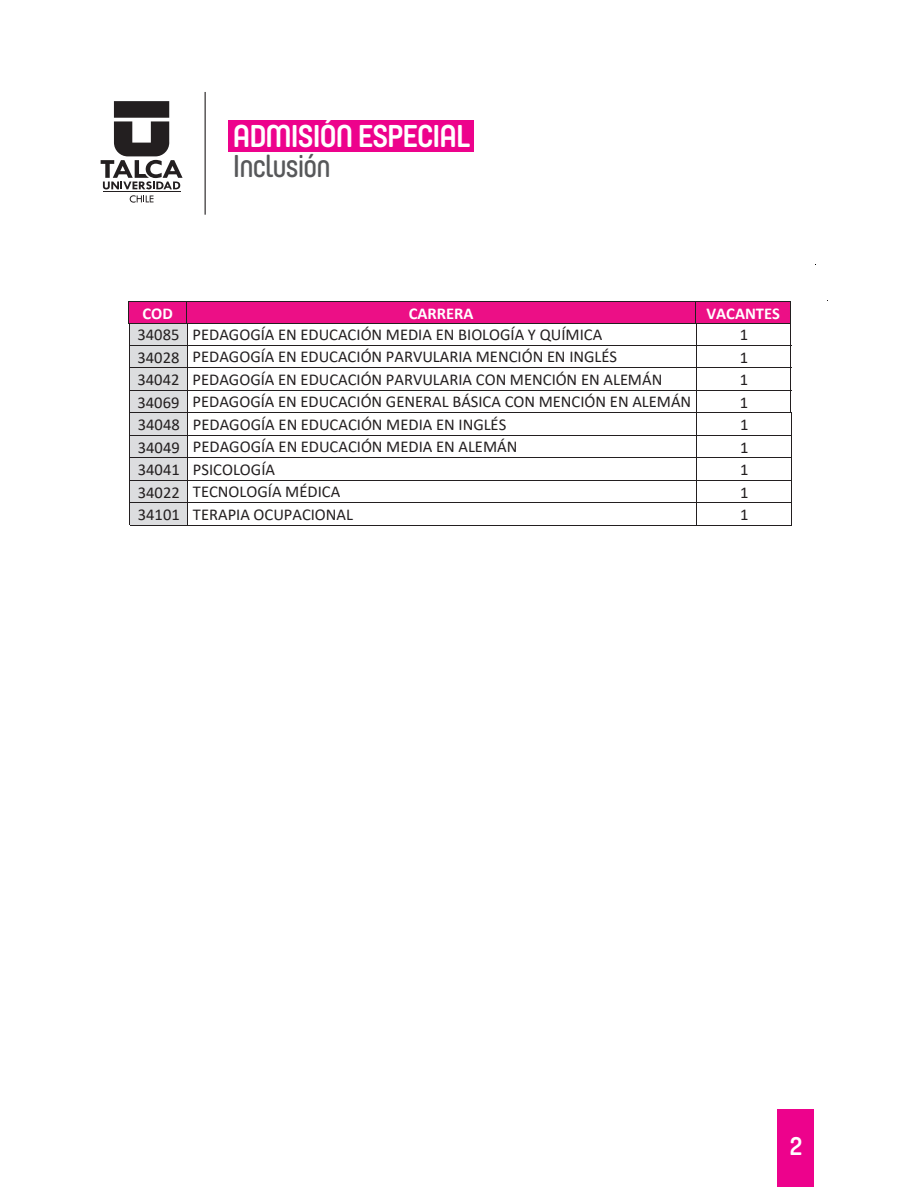
<style>
.page{position:relative;width:918px;height:1188px;background:#fff}
.page>*{position:absolute;margin:0;border:0;box-sizing:border-box;transform-origin:0 0}
.t1{font:700 31.5px "Yummo";letter-spacing:-.05em;color:#fff}
.t2{font:600 31.5px "Yummo";letter-spacing:-.05em;color:#57585a}
.t3{font:700 25.5px "Yummo";color:#fff}
.t4{font:16.5px "Calibri";color:#231f20}
.t5{font:700 16.5px "Calibri";color:#fff}
</style>
<div class="page">
<div style="left:130px;top:323px;width:57px;height:22px;background:#dcdddf"></div>
<div style="left:778px;top:1110px;width:36px;height:77px;background:#ed028c"></div>
<div style="left:129px;top:302px;width:57px;height:22px;background:#ec0f86"></div>
<div style="left:187px;top:302px;width:508px;height:22px;background:#ec0f86"></div>
<div style="left:696px;top:302px;width:94px;height:22px;background:#ec0f86"></div>
<hr style="left:129px;top:301px;width:57px;height:1px;background:#231f20">
<hr style="left:187px;top:301px;width:508px;height:1px;background:#231f20">
<hr style="left:696px;top:301px;width:94px;height:1px;background:#231f20">
<hr style="left:128px;top:323px;width:58px;height:1px;background:#231f20">
<hr style="left:186px;top:323px;width:509px;height:1px;background:#231f20">
<hr style="left:695px;top:323px;width:95px;height:1px;background:#231f20">
<div style="left:229px;top:120px;width:245px;height:31px;background:#ed028c"></div>
<hr style="left:205px;top:92px;width:1px;height:123px;background:#231f20">
<svg style="left:101px;top:101px;width:82px;height:88px"></svg>
<svg style="left:130px;top:195px;width:24px;height:8px"></svg>
<hr style="left:103px;top:191px;width:77px;height:1px;background:#231f20">
<div style="left:130px;top:346px;width:57px;height:21px;background:#dcdddf"></div>
<hr style="left:130px;top:345px;width:57px;height:1px;background:#231f20">
<hr style="left:188px;top:345px;width:508px;height:1px;background:#231f20">
<hr style="left:697px;top:345px;width:94px;height:1px;background:#231f20">
<div style="left:130px;top:368px;width:57px;height:22px;background:#dcdddf"></div>
<hr style="left:130px;top:367px;width:57px;height:1px;background:#231f20">
<hr style="left:188px;top:367px;width:508px;height:1px;background:#231f20">
<hr style="left:697px;top:367px;width:94px;height:1px;background:#231f20">
<div style="left:130px;top:391px;width:57px;height:21px;background:#dcdddf"></div>
<hr style="left:130px;top:390px;width:57px;height:1px;background:#231f20">
<hr style="left:188px;top:390px;width:508px;height:1px;background:#231f20">
<hr style="left:697px;top:390px;width:94px;height:1px;background:#231f20">
<div style="left:130px;top:413px;width:57px;height:22px;background:#dcdddf"></div>
<hr style="left:130px;top:412px;width:57px;height:1px;background:#231f20">
<hr style="left:188px;top:412px;width:509px;height:1px;background:#231f20">
<hr style="left:697px;top:412px;width:95px;height:1px;background:#231f20">
<div style="left:130px;top:436px;width:57px;height:21px;background:#dcdddf"></div>
<hr style="left:130px;top:435px;width:57px;height:1px;background:#231f20">
<hr style="left:188px;top:435px;width:509px;height:1px;background:#231f20">
<hr style="left:697px;top:435px;width:95px;height:1px;background:#231f20">
<div style="left:130px;top:458px;width:57px;height:22px;background:#dcdddf"></div>
<hr style="left:130px;top:457px;width:57px;height:1px;background:#231f20">
<hr style="left:188px;top:457px;width:509px;height:1px;background:#231f20">
<hr style="left:697px;top:457px;width:95px;height:1px;background:#231f20">
<div style="left:130px;top:481px;width:57px;height:21px;background:#dcdddf"></div>
<hr style="left:130px;top:480px;width:57px;height:1px;background:#231f20">
<hr style="left:188px;top:480px;width:509px;height:1px;background:#231f20">
<hr style="left:697px;top:480px;width:95px;height:1px;background:#231f20">
<div style="left:130px;top:503px;width:57px;height:22px;background:#dcdddf"></div>
<hr style="left:130px;top:502px;width:57px;height:1px;background:#231f20">
<hr style="left:188px;top:502px;width:509px;height:1px;background:#231f20">
<hr style="left:697px;top:502px;width:95px;height:1px;background:#231f20">
<svg style="left:128px;top:301px;width:2px;height:224px"></svg>
<svg style="left:186px;top:301px;width:2px;height:224px"></svg>
<svg style="left:695px;top:301px;width:2px;height:224px"></svg>
<svg style="left:790px;top:301px;width:2px;height:224px"></svg>
<hr style="left:130px;top:525px;width:57px;height:1px;background:#231f20">
<hr style="left:188px;top:525px;width:509px;height:1px;background:#231f20">
<hr style="left:697px;top:525px;width:95px;height:1px;background:#231f20">
<h1 class="t1" style="left:232px;top:108px;width:240px">ADMISIÓN ESPECIAL</h1>
<h1 class="t2" style="left:232px;top:141px;width:100px">Inclusión</h1>
<p class="t5" style="left:142px;top:302px;width:32px">COD</p>
<p class="t5" style="left:409px;top:302px;width:66px">CARRERA</p>
<p class="t5" style="left:707px;top:302px;width:75px">VACANTES</p>
<p class="t4" style="left:193px;top:323px;width:411px">PEDAGOGÍA EN EDUCACIÓN MEDIA EN BIOLOGÍA Y QUÍMICA</p>
<p class="t4" style="left:740px;top:323px;width:10px">1</p>
<p class="t4" style="left:138px;top:345px;width:481px">34028 PEDAGOGÍA EN EDUCACIÓN PARVULARIA MENCIÓN EN INGLÉS</p>
<p class="t4" style="left:740px;top:346px;width:10px">1</p>
<p class="t4" style="left:138px;top:368px;width:526px">34042 PEDAGOGÍA EN EDUCACIÓN PARVULARIA CON MENCIÓN EN ALEMÁN</p>
<p class="t4" style="left:740px;top:368px;width:10px">1</p>
<p class="t4" style="left:138px;top:390px;width:555px">34069 PEDAGOGÍA EN EDUCACIÓN GENERAL BÁSICA CON MENCIÓN EN ALEMÁN</p>
<p class="t4" style="left:740px;top:391px;width:10px">1</p>
<p class="t4" style="left:138px;top:413px;width:370px">34048 PEDAGOGÍA EN EDUCACIÓN MEDIA EN INGLÉS</p>
<p class="t4" style="left:740px;top:413px;width:10px">1</p>
<p class="t4" style="left:138px;top:435px;width:381px">34049 PEDAGOGÍA EN EDUCACIÓN MEDIA EN ALEMÁN</p>
<p class="t4" style="left:740px;top:436px;width:10px">1</p>
<p class="t4" style="left:138px;top:458px;width:139px">34041 PSICOLOGÍA</p>
<p class="t4" style="left:740px;top:458px;width:10px">1</p>
<p class="t4" style="left:138px;top:480px;width:204px">34022 TECNOLOGÍA MÉDICA</p>
<p class="t4" style="left:740px;top:481px;width:10px">1</p>
<p class="t4" style="left:138px;top:503px;width:217px">34101 TERAPIA OCUPACIONAL</p>
<p class="t4" style="left:740px;top:503px;width:10px">1</p>
<p class="t4" style="left:138px;top:323px;width:43px">34085</p>
<h2 class="t3" style="left:789px;top:1123px;width:15px">2</h2>
</div>
